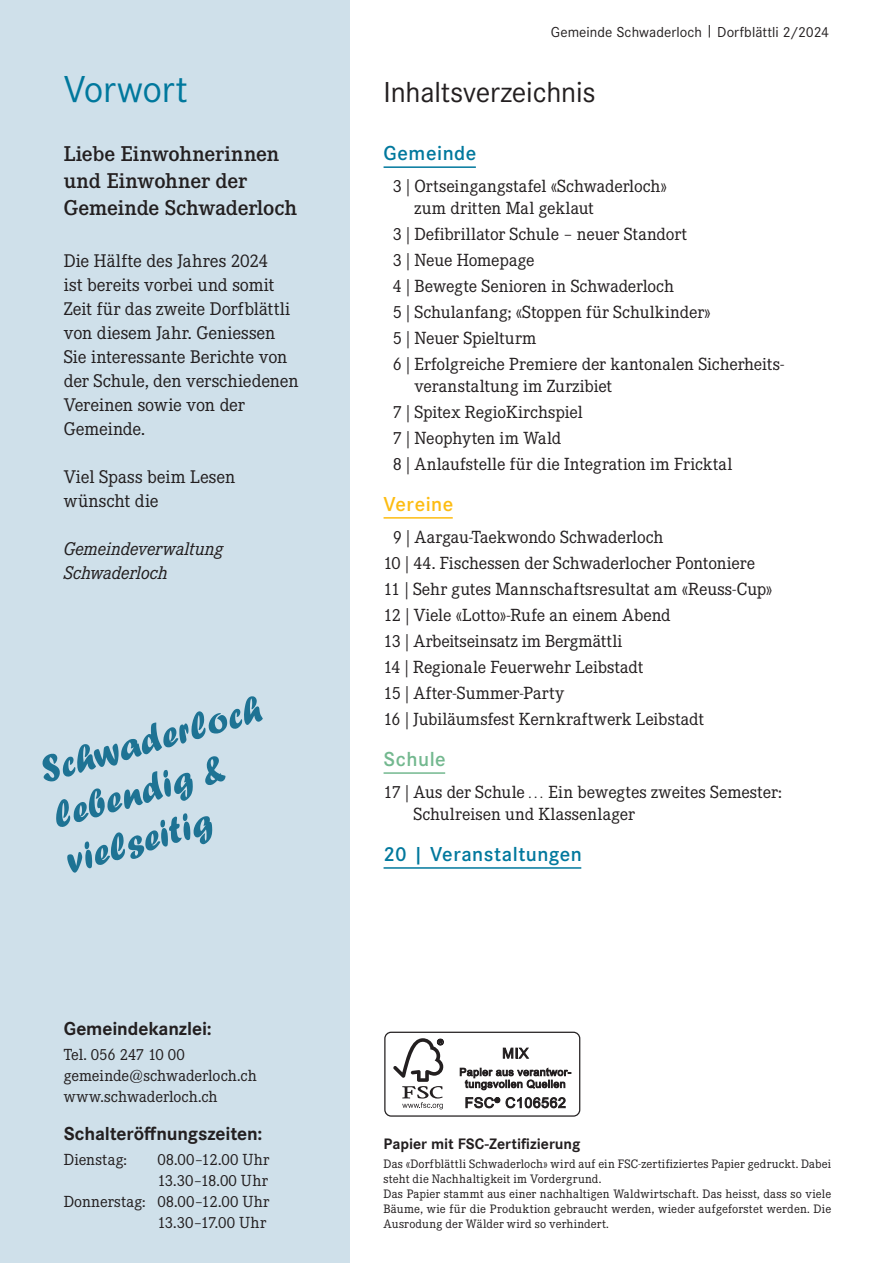
<style>
.page{position:relative;width:893px;height:1263px;background:#fff}
.page>*{position:absolute;margin:0;border:0;box-sizing:border-box;transform-origin:0 0}
.t1{font:39px "Corporate S";letter-spacing:-.01em;color:#00789d}
.t2{font:30px "Corporate S";letter-spacing:-.01em;color:#231f20}
.t3{font:500 21px/27px "Corporate EBQ";letter-spacing:-.01em;color:#231f20}
.t4{font:600 21px "Corporate S";letter-spacing:.025em;color:#00789d}
.t5{font:600 21px "Corporate S";letter-spacing:.025em;color:#fdbc12}
.t6{font:600 21px "Corporate S";letter-spacing:.025em;color:#73b88f}
.t7{font:700 19.5px "Corporate S";letter-spacing:-.005em;color:#231f20}
.t8{font:18px/24px "Corporate EBQ";letter-spacing:-.005em;color:#231f20}
.t9{font:italic 18px/24px "Corporate EBQ";letter-spacing:-.015em;color:#231f20}
.t10{font:17.25px/26px "Corporate EBQ";letter-spacing:-.005em;color:#231f20}
.t11{font:15.75px/21px "Corporate EBQ";letter-spacing:.02em;color:#231f20;text-align:right}
.t12{font:15.75px/21px "Corporate EBQ";color:#231f20}
.t13{font:700 15.75px "Corporate S";color:#231f20}
.t14{font:15px "Corporate S";letter-spacing:.005em;color:#231f20}
.t15{font:12px/15px "Corporate EBQ";letter-spacing:.015em;color:#231f20}
</style>
<div class="page">
<div style="left:0;top:0;width:349px;height:1263px;background:#cfe0ea"></div>
<svg style="left:43px;top:696px;width:220px;height:177px"></svg>
<hr style="left:384px;top:166px;width:92px;height:2px;background:#00789d">
<hr style="left:384px;top:517px;width:69px;height:2px;background:#fdbc12">
<hr style="left:384px;top:772px;width:61px;height:2px;background:#73b88f">
<hr style="left:384px;top:867px;width:197px;height:2px;background:#00789d">
<div style="left:384px;top:1032px;width:196px;height:84px;border:1px solid #231f20;border-radius:6px"></div>
<svg style="left:393px;top:1038px;width:51px;height:71px"></svg>
<svg style="left:503px;top:1047px;width:26px;height:12px"></svg>
<svg style="left:460px;top:1067px;width:111px;height:23px"></svg>
<svg style="left:465px;top:1097px;width:101px;height:11px"></svg>
<p class="t14" style="left:551px;top:23px;width:280px">Gemeinde Schwaderloch | Dorfblättli 2/2024</p>
<h1 class="t1" style="left:64px;top:67px;width:125px">Vorwort</h1>
<h2 class="t2" style="left:384px;top:75px;width:213px">Inhaltsverzeichnis</h2>
<p class="t3" style="left:64px;top:140px;width:235px">Liebe Einwohnerinnen und Einwohner der<br>Gemeinde Schwaderloch</p>
<p class="t8" style="left:64px;top:249px;width:236px">Die Hälfte des Jahres 2024<br>ist bereits vorbei und somit<br>Zeit für das zweite Dorfblättli von diesem Jahr. Geniessen<br>Sie interessante Berichte von der Schule, den verschiedenen<br>Vereinen sowie von der<br>Gemeinde.</p>
<p class="t8" style="left:64px;top:465px;width:173px">Viel Spass beim Lesen wünscht die</p>
<p class="t9" style="left:64px;top:537px;width:161px">Gemeindeverwaltung<br>Schwaderloch</p>
<p class="t7" style="left:64px;top:1017px;width:149px">Gemeindekanzlei:</p>
<p class="t12" style="left:64px;top:1044px;width:195px">Tel. 056 247 10 00 gemeinde@schwaderloch.ch www.schwaderloch.ch</p>
<p class="t7" style="left:64px;top:1122px;width:200px">Schalteröffnungszeiten:</p>
<p class="t12" style="left:64px;top:1149px;width:65px">Dienstag:</p>
<p class="t11" style="left:64px;top:1149px;width:207px">08.00–12.00 Uhr<br>13.30–18.00 Uhr<br>Donnerstag: 08.00–12.00 Uhr<br>13.30–17.00 Uhr</p>
<p class="t4" style="left:384px;top:141px;width:94px">Gemeinde</p>
<p class="t10" style="left:414px;top:176px;width:254px;line-height:21.8px;text-indent:-22px">3 | Ortseingangstafel «Schwaderloch» zum dritten Mal geklaut</p>
<p class="t10" style="left:393px;top:221px;width:393px">3 | Defibrillator Schule – neuer Standort<br>3 | Neue Homepage<br>4 | Bewegte Senioren in Schwaderloch<br>5 | Schulanfang; «Stoppen für Schulkinder»<br>5 | Neuer Spielturm<br>6 | Erfolgreiche Premiere der kantonalen Sicherheits-</p>
<p class="t10" style="left:393px;top:373px;width:341px;text-indent:22px">veranstaltung im Zurzibiet<br>7 | Spitex RegioKirchspiel<br>7 | Neophyten im Wald<br>8 | Anlaufstelle für die Integration im Fricktal</p>
<p class="t5" style="left:384px;top:492px;width:71px">Vereine</p>
<p class="t10" style="left:384px;top:524px;width:390px;text-indent:9px">9 | Aargau-Taekwondo Schwaderloch<br>10 | 44. Fischessen der Schwaderlocher Pontoniere 11 | Sehr gutes Mannschaftsresultat am «Reuss-Cup» 12 | Viele «Lotto»-Rufe an einem Abend<br>13 | Arbeitseinsatz im Bergmättli<br>14 | Regionale Feuerwehr Leibstadt<br>15 | After-Summer-Party<br>16 | Jubiläumsfest Kernkraftwerk Leibstadt</p>
<p class="t6" style="left:384px;top:747px;width:64px">Schule</p>
<p class="t10" style="left:413px;top:782px;width:370px;line-height:21.8px;text-indent:-30px">17 | Aus der Schule… Ein bewegtes zweites Semester:<br>Schulreisen und Klassenlager</p>
<p class="t4" style="left:384px;top:842px;width:200px">20 | Veranstaltungen</p>
<p class="t13" style="left:384px;top:1134px;width:198px">Papier mit FSC-Zertifizierung</p>
<p class="t15" style="left:384px;top:1157px;width:449px">Das «Dorfblättli Schwaderloch» wird auf ein FSC-zertifiziertes Papier gedruckt. Dabei steht die Nachhaltigkeit im Vordergrund.<br>Das Papier stammt aus einer nachhaltigen Waldwirtschaft. Das heisst, dass so viele Bäume, wie für die Produktion gebraucht werden, wieder aufgeforstet werden. Die Ausrodung der Wälder wird so verhindert.</p>
</div>
